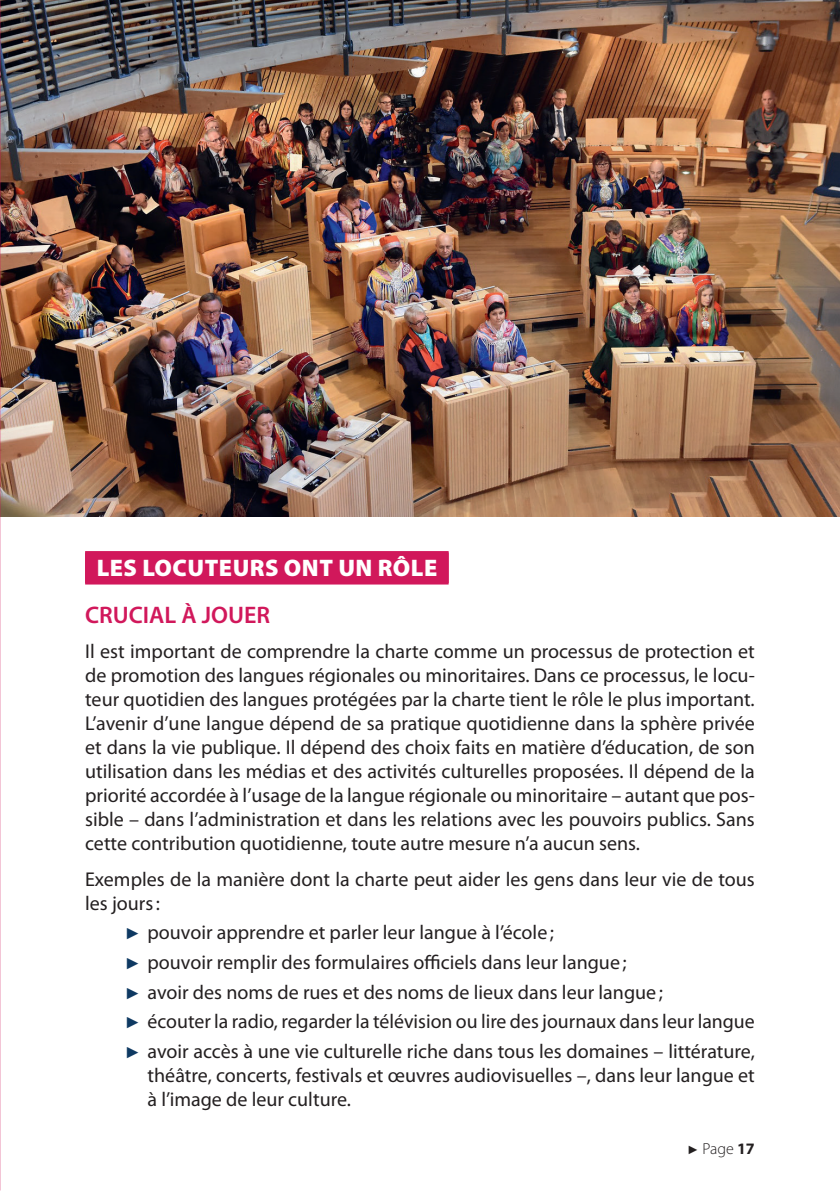
<style>
.page{position:relative;width:840px;height:1191px;background:#fff}
.page>*{position:absolute;margin:0;border:0;box-sizing:border-box;transform-origin:0 0}
.t1{font:900 24px "Myriad Pro";letter-spacing:.02em;color:#fff}
.t2{font:600 24px "Myriad Pro";color:#d1185b}
.t3{font:20px/24px "Myriad Pro";color:#231f20}
.t4{font:300 16px "Myriad Pro";color:#231f20}
.s1{font-family:"Arial";font-size:16px;color:#0e3962}
.s2{font-family:"Arial";font-weight:400;font-size:12px}
.s3{font-weight:700}
</style>
<div class="page">
<img style="left:0;top:0;width:839px;height:516px">
<div style="left:85px;top:552px;width:363px;height:32px;background:#d1185b"></div>
<div style="left:85px;top:551px;width:363px;height:32px;background:#d1185b"></div>
<p class="t1" style="left:97px;top:552px;width:342px">LES LOCUTEURS ONT UN RÔLE</p>
<p class="t2" style="left:85px;top:599px;width:186px">CRUCIAL À JOUER</p>
<p class="t3" style="left:85px;top:639px;width:671px;text-align:justify">Il est important de comprendre la charte comme un processus de protection et de promotion des langues régionales ou minoritaires. Dans ce processus, le locu&shy;teur quotidien des langues protégées par la charte tient le rôle le plus important.<br>L’avenir d’une langue dépend de sa pratique quotidienne dans la sphère privée et dans la vie publique. Il dépend des choix faits en matière d’éducation, de son utilisation dans les médias et des activités culturelles proposées. Il dépend de la priorité accordée à l’usage de la langue régionale ou minoritaire – autant que pos&shy;sible – dans l’administration et dans les relations avec les pouvoirs publics. Sans cette contribution quotidienne, toute autre mesure n’a aucun sens.</p>
<p class="t3" style="left:85px;top:866px;width:671px">Exemples de la manière dont la charte peut aider les gens dans leur vie de tous les jours:</p>
<p class="t3" style="left:125px;top:917px;width:631px;line-height:29.6px"><span class="s1">►</span> pouvoir apprendre et parler leur langue à l’école ;<br><span class="s1">►</span> pouvoir remplir des formulaires officiels dans leur langue;<br><span class="s1">►</span> avoir des noms de rues et des noms de lieux dans leur langue;<br><span class="s1">►</span> écouter la radio, regarder la télévision ou lire des journaux dans leur langue <span class="s1">►</span> avoir accès à une vie culturelle riche dans tous les domaines – littérature,</p>
<p class="t3" style="left:147px;top:1062px;width:608px">théâtre, concerts, festivals et œuvres audiovisuelles –, dans leur langue et à l’image de leur culture.</p>
<p class="t4" style="left:686px;top:1139px;width:69px"><span class="s2">►</span> Page <span class="s3">17</span></p>
</div>
